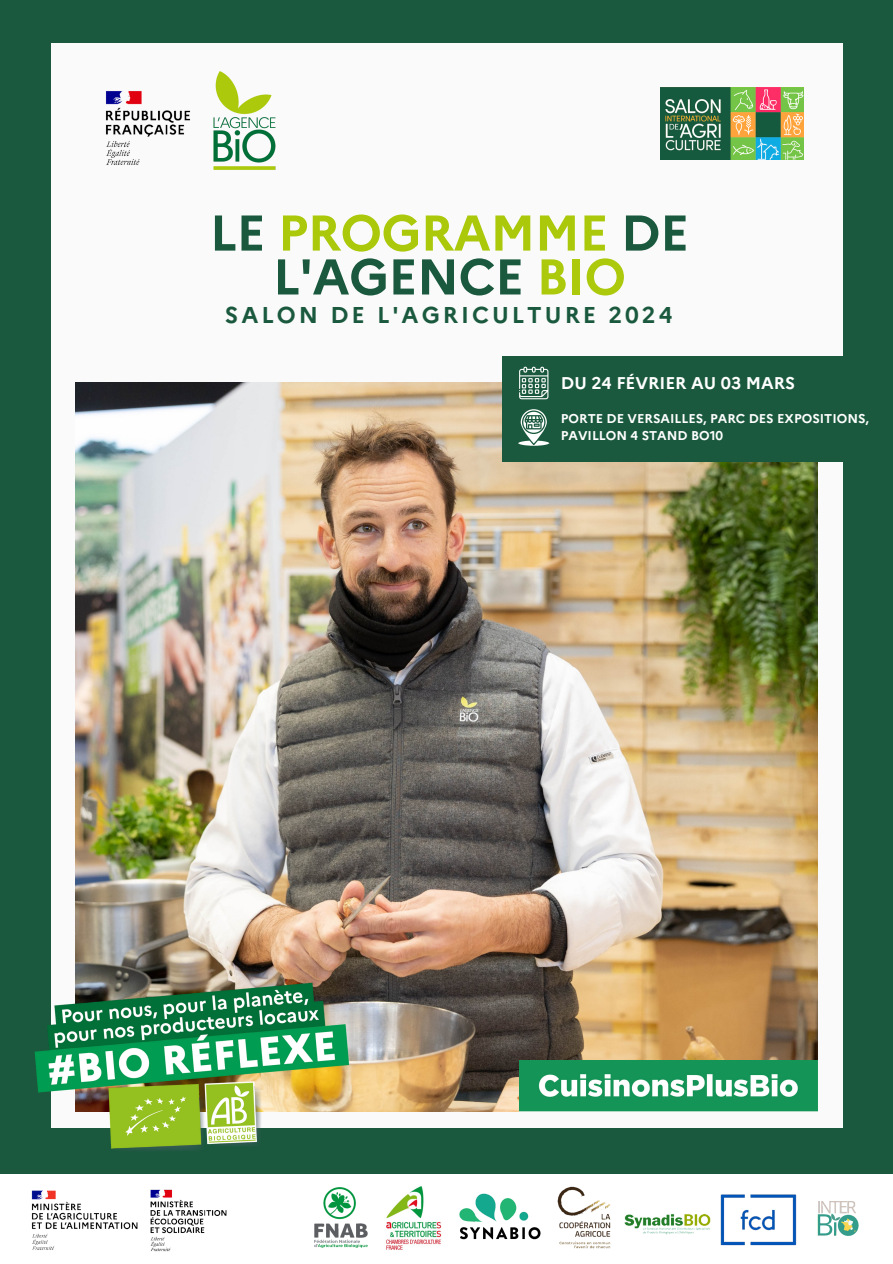
<style>
.page{position:relative;width:893px;height:1264px;background:#fff}
.page>*{position:absolute;margin:0;border:0;box-sizing:border-box;transform-origin:0 0}
.t1{font:700 50.1px/43.8px "Marianne";letter-spacing:-.015em;color:#1a593e;text-align:center}
.t2{font:700 22.95px "Marianne";letter-spacing:.13em;color:#1a593e}
.t3{font:700 16.95px "Marianne";color:#fff}
.t4{font:700 12.75px "Marianne";color:#fff}
.s1{color:#abc90a}
.s2{color:#acc90b}
</style>
<div class="page">
<div style="left:0;top:0;width:892px;height:1263px;background:#1a593e"></div>
<div style="left:0;top:1174px;width:892px;height:89px;background:#fff"></div>
<div style="left:51px;top:43px;width:791px;height:1085px;background:#fafafa"></div>
<img style="left:76px;top:383px;width:741px;height:728px">
<img style="left:31px;top:1190px;width:107px;height:60px">
<img style="left:150px;top:1189px;width:77px;height:62px">
<img style="left:213px;top:71px;width:63px;height:99px">
<div style="left:502px;top:356px;width:389px;height:106px;background:#1a593e"></div>
<svg style="left:519px;top:366px;width:29px;height:33px"></svg>
<svg style="left:518px;top:409px;width:31px;height:37px"></svg>
<img style="left:660px;top:88px;width:143px;height:72px">
<img style="left:106px;top:91px;width:84px;height:74px">
<img style="left:520px;top:1060px;width:297px;height:51px">
<img style="left:314px;top:1187px;width:54px;height:61px">
<img style="left:386px;top:1186px;width:56px;height:64px">
<img style="left:459px;top:1193px;width:82px;height:47px">
<img style="left:557px;top:1186px;width:54px;height:63px">
<img style="left:624px;top:1213px;width:87px;height:22px">
<img style="left:720px;top:1194px;width:77px;height:52px">
<img style="left:817px;top:1201px;width:42px;height:35px">
<img style="left:34px;top:981px;width:317px;height:169px">
<p class="t1" style="left:210px;top:207px;width:481px">LE <span class="s1">PROGRAMME</span> DE<br>L'AGENCE <span class="s2">BIO</span></p>
<p class="t2" style="left:225px;top:297px;width:449px">SALON DE L'AGRICULTURE 2024</p>
<p class="t3" style="left:561px;top:369px;width:236px">DU 24 FÉVRIER AU 03 MARS</p>
<p class="t4" style="left:561px;top:409px;width:309px">PORTE DE VERSAILLES, PARC DES EXPOSITIONS,</p>
<p class="t4" style="left:561px;top:426px;width:164px">PAVILLON 4 STAND BO10</p>
</div>
